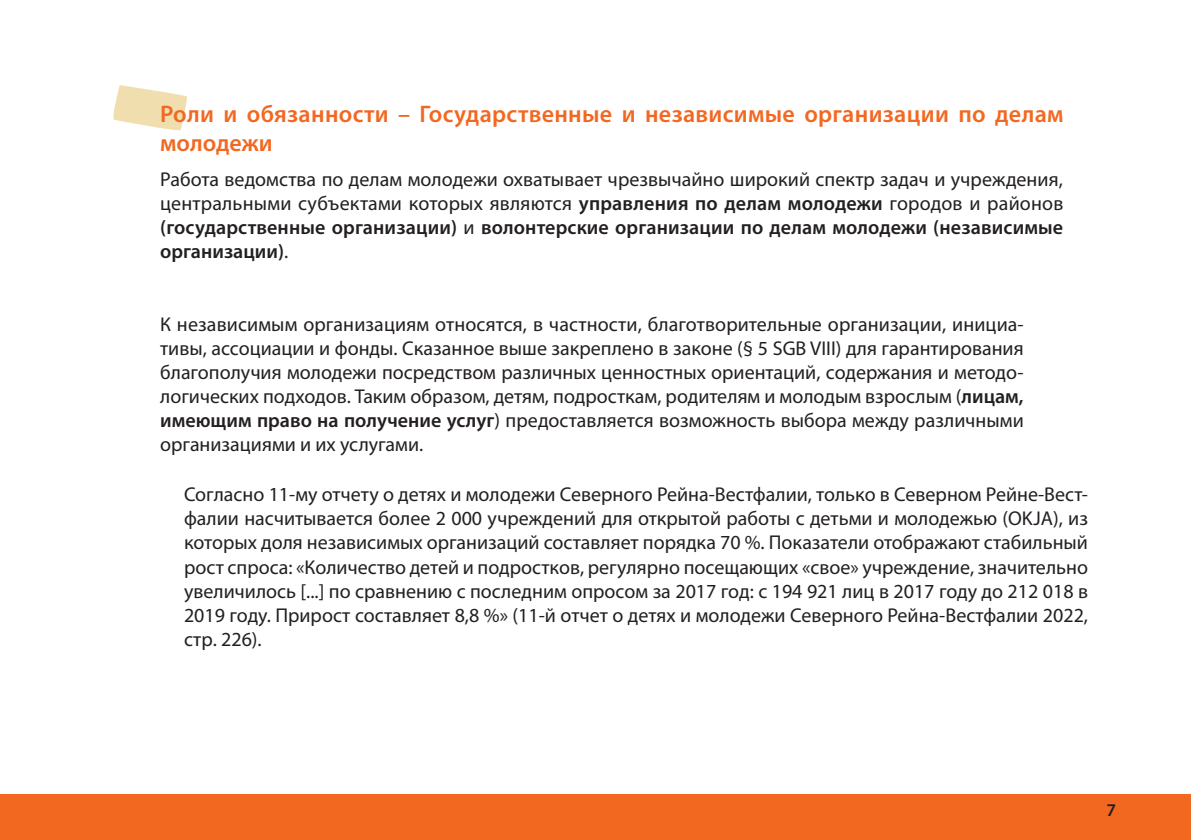
<style>
.page{position:relative;width:1191px;height:840px;background:#fff}
.page>*{position:absolute;margin:0;border:0;box-sizing:border-box;transform-origin:0 0}
.Headline_ZwÜ{font:600 24px/28.8px "Myriad Pro";letter-spacing:.015em;color:#f36821}
.Fließtext{font:20px/24px "Myriad Pro";color:#231f20;text-align:justify}
.t1{font:600 18px "Myriad Pro";color:#231f20}
.s1{font-weight:600}
</style>
<div class="page">
<div style="left:0;top:794px;width:1191px;height:45px;background:#f36821"></div>
<svg style="left:113px;top:85px;width:74px;height:46px"></svg>
<p class="Headline_ZwÜ" style="left:160px;top:99px;width:905px">Роли и обязанности – Государственные и независимые организации по делам молодежи</p>
<p class="Fließtext" style="left:160px;top:167px;width:904px">Работа ведомства по делам молодежи охватывает чрезвычайно широкий спектр задач и учреждения, центральными субъектами которых являются <span class="s1">управления по делам молодежи</span> городов и районов <span class="s1">(государственные организации)</span> и <span class="s1">волонтерские организации по делам молодежи (независимые организации)</span>.</p>
<p class="Fließtext" style="left:160px;top:311px;width:865px">К независимым организациям относятся, в частности, благотворительные организации, инициа&shy;тивы, ассоциации и фонды. Сказанное выше закреплено в законе (§ 5 SGB VIII) для гарантирования благополучия молодежи посредством различных ценностных ориентаций, содержания и методо&shy;логических подходов. Таким образом, детям, подросткам, родителям и молодым взрослым (<span class="s1">лицам, имеющим право на получение услуг</span>) предоставляется возможность выбора между различными организациями и их услугами.</p>
<p class="Fließtext" style="left:184px;top:482px;width:905px">Согласно 11-му отчету о детях и молодежи Северного Рейна-Вестфалии, только в Северном Рейне-Вест&shy;фалии насчитывается более 2 000 учреждений для открытой работы с детьми и молодежью (OKJA), из которых доля независимых организаций составляет порядка 70 %. Показатели отображают стабильный рост спроса: «Количество детей и подростков, регулярно посещающих «свое» учреждение, значительно увеличилось [...] по сравнению с последним опросом за 2017 год: с 194 921 лиц в 2017 году до 212 018 в 2019 году. Прирост составляет 8,8 %» (11-й отчет о детях и молодежи Северного Рейна-Вестфалии 2022, стр. 226).</p>
<p class="t1" style="left:1106px;top:797px;width:11px">7</p>
</div>
